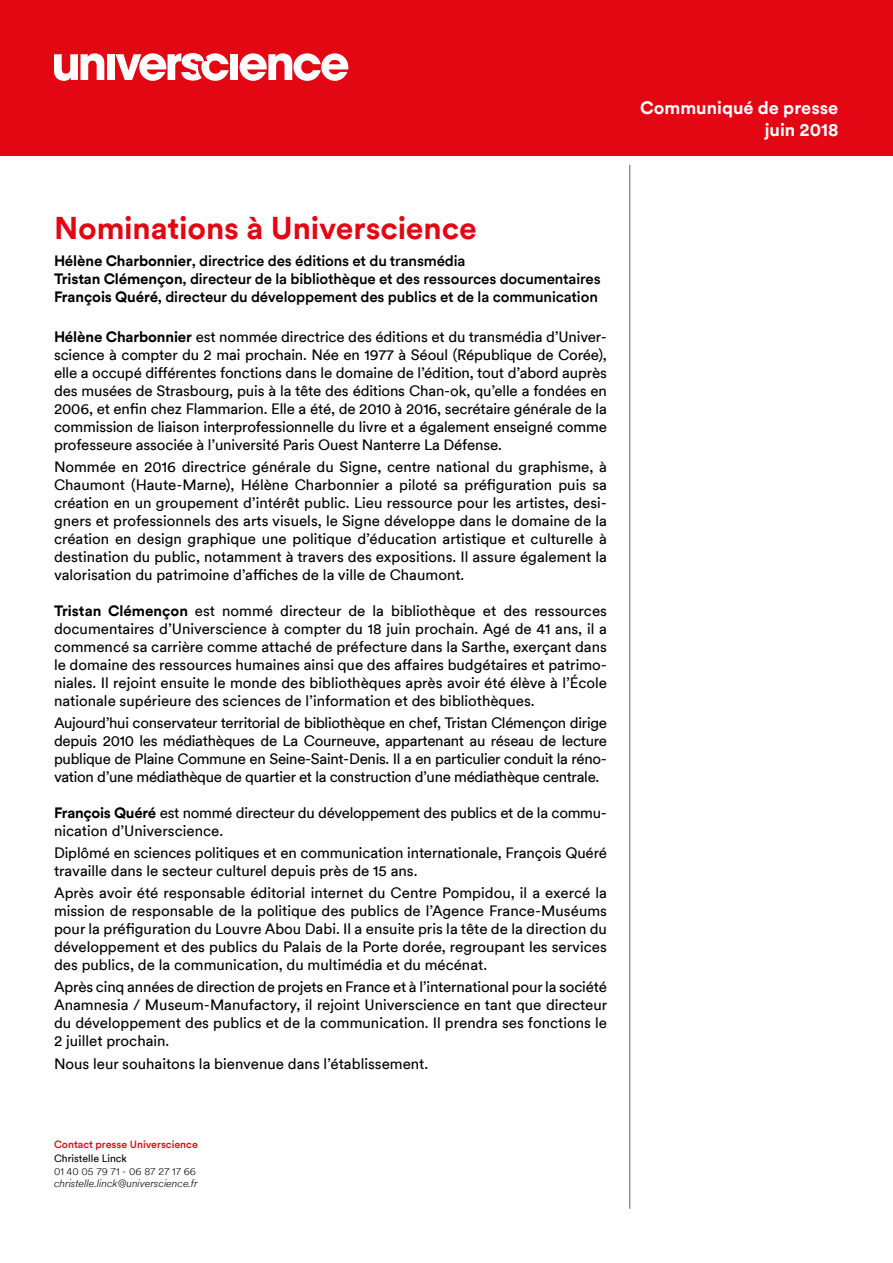
<style>
.page{position:relative;width:893px;height:1263px;background:#fff}
.page>*{position:absolute;margin:0;border:0;box-sizing:border-box;transform-origin:0 0}
.t1{font:700 31.5px "CSI Circular TT";letter-spacing:-.005em;color:#e30613}
.t2{font:700 18px/21.6px "CSI Circular TT";color:#fff;text-align:right}
.t3{font:15px/18px "CSI Circular TT";color:#000;text-align:justify}
.t4{font:500 15px/18px "CSI Circular TT";letter-spacing:-.01em;color:#000}
.t5{font:15px/18px "CSI Circular TT";letter-spacing:-.02em;color:#000}
.t6{font:italic 300 10.5px "CSI Circular TT";color:#000}
.t7{font:500 10.5px "CSI Circular TT";color:#e30613}
.t8{font:300 10.5px "CSI Circular TT";color:#000}
.t9{font:10.5px "CSI Circular TT";color:#000}
.s1{font-weight:700}
</style>
<div class="page">
<hr style="left:629px;top:165px;width:1px;height:1044px;background:#929292">
<div style="left:0;top:0;width:893px;height:155px;background:#e30613"></div>
<svg style="left:54px;top:53px;width:50px;height:28px"></svg>
<div style="left:107px;top:54px;width:8px;height:26px;background:#fff"></div>
<div style="left:230px;top:54px;width:8px;height:26px;background:#fff"></div>
<svg style="left:240px;top:53px;width:108px;height:28px"></svg>
<svg style="left:116px;top:53px;width:113px;height:28px"></svg>
<h1 class="t1" style="left:54px;top:206px;width:424px">Nominations à Universcience</h1>
<p class="t4" style="left:54px;top:251px;width:548px"><span class="s1">Hélène Charbonnier</span>, directrice des éditions et du transmédia<br><span class="s1">Tristan Clémençon</span>, directeur de la bibliothèque et des ressources documentaires<br><span class="s1">François Quéré</span>, directeur du développement des publics et de la communication</p>
<p class="t3" style="left:54px;top:327px;width:554px"><span class="s1">Hélène Charbonnier</span> est nommée directrice des éditions et du transmédia d’Univer&shy;science à compter du 2 mai prochain. Née en 1977 à Séoul (République de Corée), elle a occupé différentes fonctions dans le domaine de l’édition, tout d’abord auprès des musées de Strasbourg, puis à la tête des éditions Chan-ok, qu’elle a fondées en 2006, et enfin chez Flammarion. Elle a été, de 2010 à 2016, secrétaire générale de la commission de liaison interprofessionnelle du livre et a également enseigné comme professeure associée à l’université Paris Ouest Nanterre La Défense.</p>
<p class="t3" style="left:54px;top:457px;width:554px">Nommée en 2016 directrice générale du Signe, centre national du graphisme, à Chaumont (Haute-Marne), Hélène Charbonnier a piloté sa préfiguration puis sa création en un groupement d’intérêt public. Lieu ressource pour les artistes, desi&shy;gners et professionnels des arts visuels, le Signe développe dans le domaine de la création en design graphique une politique d’éducation artistique et culturelle à destination du public, notamment à travers des expositions. Il assure également la valorisation du patrimoine d’affiches de la ville de Chaumont.</p>
<p class="t3" style="left:54px;top:601px;width:554px"><span class="s1">Tristan Clémençon</span> est nommé directeur de la bibliothèque et des ressources documentaires d’Universcience à compter du 18 juin prochain. Agé de 41 ans, il a commencé sa carrière comme attaché de préfecture dans la Sarthe, exerçant dans le domaine des ressources humaines ainsi que des affaires budgétaires et patrimo&shy;niales. Il rejoint ensuite le monde des bibliothèques après avoir été élève à l’École nationale supérieure des sciences de l’information et des bibliothèques.</p>
<p class="t3" style="left:54px;top:713px;width:554px">Aujourd’hui conservateur territorial de bibliothèque en chef, Tristan Clémençon dirige depuis 2010 les médiathèques de La Courneuve, appartenant au réseau de lecture publique de Plaine Commune en Seine-Saint-Denis. Il a en particulier conduit la réno&shy;vation d’une médiathèque de quartier et la construction d’une médiathèque centrale.</p>
<p class="t5" style="left:54px;top:803px;width:554px"><span class="s1">François Quéré</span> est nommé directeur du développement des publics et de la commu&shy;nication d’Universcience.</p>
<p class="t3" style="left:54px;top:843px;width:554px">Diplômé en sciences politiques et en communication internationale, François Quéré travaille dans le secteur culturel depuis près de 15 ans.</p>
<p class="t3" style="left:54px;top:883px;width:554px">Après avoir été responsable éditorial internet du Centre Pompidou, il a exercé la mission de responsable de la politique des publics de l’Agence France-Muséums pour la préfiguration du Louvre Abou Dabi. Il a ensuite pris la tête de la direction du développement et des publics du Palais de la Porte dorée, regroupant les services des publics, de la communication, du multimédia et du mécénat.</p>
<p class="t3" style="left:54px;top:977px;width:555px">Après cinq années de direction de projets en France et à l’international pour la société Anamnesia / Museum-Manufactory, il rejoint Universcience en tant que directeur du développement des publics et de la communication. Il prendra ses fonctions le 2 juillet prochain.</p>
<p class="t3" style="left:54px;top:1054px;width:376px">Nous leur souhaitons la bienvenue dans l’établissement.</p>
<p class="t7" style="left:54px;top:1137px;width:145px">Contact presse Universcience</p>
<p class="t9" style="left:54px;top:1151px;width:75px">Christelle Linck</p>
<p class="t8" style="left:54px;top:1164px;width:144px">01 40 05 79 71 - 06 87 27 17 66</p>
<p class="t6" style="left:54px;top:1177px;width:145px">christelle.linck@universcience.fr</p>
<p class="t2" style="left:640px;top:96px;width:200px">Communiqué de presse juin 2018</p>
</div>
